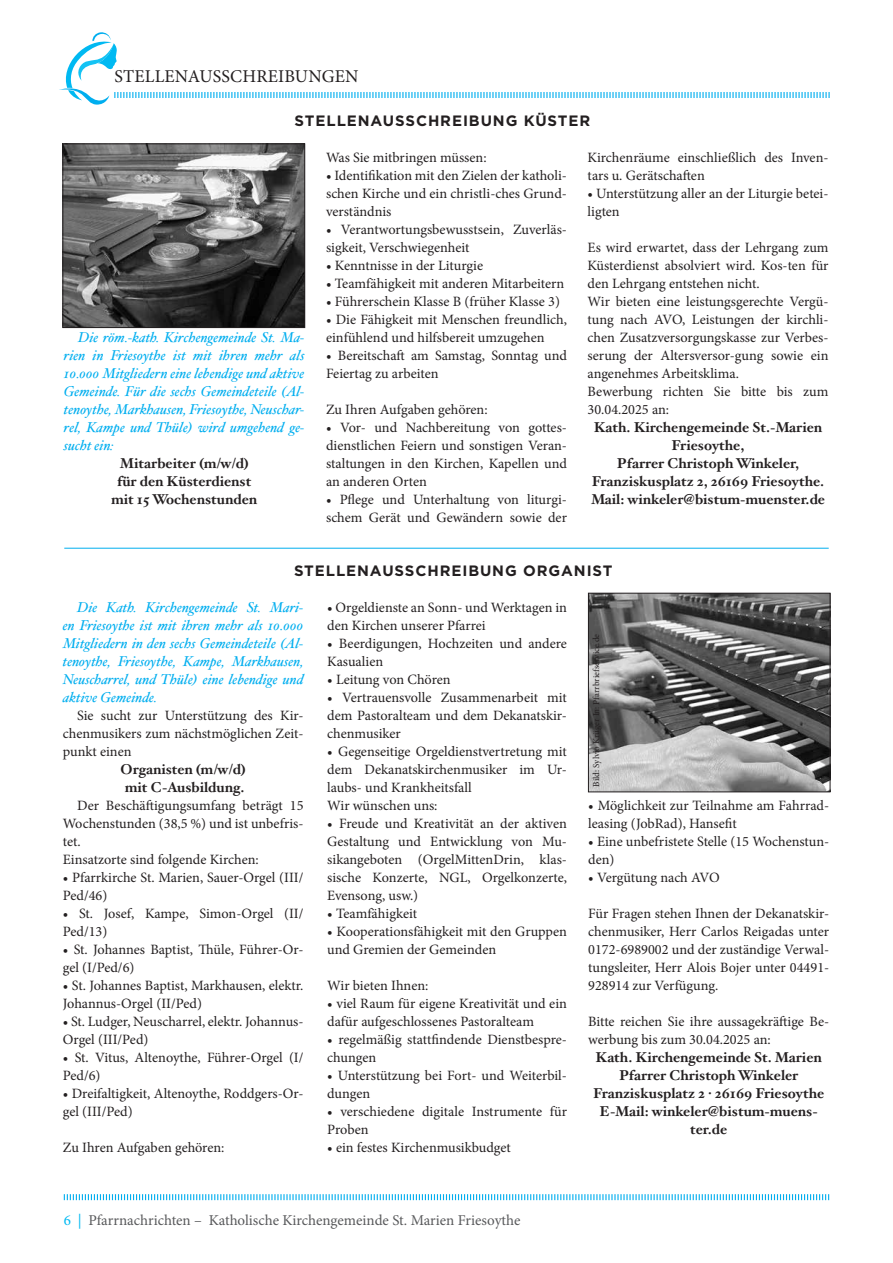
<style>
.page{position:relative;width:893px;height:1263px;background:#fff}
.page>*{position:absolute;margin:0;border:0;box-sizing:border-box;transform-origin:0 0}
.t1{font:18px "Minion Pro";letter-spacing:.01em;color:#231f20}
.t2{font:15px "Minion Pro";letter-spacing:-.005em;color:#58595b}
.t3{font:700 15px "Gotham";letter-spacing:.06em;color:#231f20}
.t4{font:14.25px/18px "Minion Pro";color:#231f20}
.t5{font:italic 14.25px/18px "Hoefler Txt";color:#00aeef;text-align:justify}
.t6{font:700 14.25px/18px "Hoefler Txt";color:#231f20;text-align:center}
.t7{font:9px "Minion Pro";letter-spacing:-.005em;color:#231f20}
.s1{color:#00b9f2}
</style>
<div class="page">
<svg style="left:63px;top:1194px;width:767px;height:7px"></svg>
<svg style="left:59px;top:32px;width:771px;height:73px"></svg>
<hr style="left:64px;top:548px;width:765px;height:1px;background:#00aeef">
<img style="left:590px;top:595px;width:238px;height:195px">
<div style="left:588px;top:593px;width:242px;height:199px;border:1px solid #231f20"></div>
<img style="left:65px;top:146px;width:238px;height:180px">
<div style="left:63px;top:144px;width:242px;height:184px;border:1px solid #231f20"></div>
<p class="t1" style="left:115px;top:64px;width:31px">Stelle</p>
<p class="t1" style="left:175px;top:64px;width:185px">nausschreibungen</p>
<p class="t3" style="left:295px;top:112px;width:297px">STELLENAUSSCHREIBUNG KÜSTER</p>
<p class="t5" style="left:64px;top:328px;width:242px;text-indent:14px">Die röm.-kath. Kirchengemeinde St. Ma&shy;rien in Friesoythe ist mit ihren mehr als 10.000 Mitgliedern eine lebendige und aktive Gemeinde. Für die sechs Gemeindeteile (Al&shy;tenoythe, Markhausen, Friesoythe, Neuschar&shy;rel, Kampe und Thüle) wird umgehend ge&shy;sucht ein:</p>
<p class="t6" style="left:111px;top:454px;width:148px">Mitarbeiter (m/w/d) für den Küsterdienst mit 15 Wochenstunden</p>
<p class="t4" style="left:326px;top:148px;width:162px">Was Sie mitbringen müssen:</p>
<p class="t4" style="left:326px;top:166px;width:242px;text-align:justify">• Identifikation mit den Zielen der katholi&shy;schen Kirche und ein christli-ches Grund&shy;verständnis</p>
<p class="t4" style="left:326px;top:220px;width:242px">• Verantwortungsbewusstsein, Zuverläs&shy;sigkeit, Verschwiegenheit</p>
<p class="t4" style="left:326px;top:256px;width:159px">• Kenntnisse in der Liturgie</p>
<p class="t4" style="left:326px;top:274px;width:240px">• Teamfähigkeit mit anderen Mitarbeitern</p>
<p class="t4" style="left:326px;top:292px;width:235px">• Führerschein Klasse B (früher Klasse 3)</p>
<p class="t4" style="left:326px;top:310px;width:242px">• Die Fähigkeit mit Menschen freundlich, einfühlend und hilfsbereit umzugehen</p>
<p class="t4" style="left:326px;top:346px;width:242px">• Bereitschaft am Samstag, Sonntag und<br>Feiertag zu arbeiten</p>
<p class="t4" style="left:326px;top:400px;width:163px">Zu Ihren Aufgaben gehören:</p>
<p class="t4" style="left:326px;top:418px;width:242px;text-align:justify">• Vor- und Nachbereitung von gottes&shy;dienstlichen Feiern und sonstigen Veran&shy;staltungen in den Kirchen, Kapellen und an anderen Orten</p>
<p class="t4" style="left:326px;top:490px;width:242px">• Pflege und Unterhaltung von liturgi&shy;schem Gerät und Gewändern sowie der</p>
<p class="t4" style="left:588px;top:148px;width:242px">Kirchenräume einschließlich des Inven&shy;tars u. Gerätschaften</p>
<p class="t4" style="left:588px;top:184px;width:242px">• Unterstützung aller an der Liturgie betei&shy;ligten</p>
<p class="t4" style="left:588px;top:238px;width:242px">Es wird erwartet, dass der Lehrgang zum Küsterdienst absolviert wird. Kos-ten für den Lehrgang entstehen nicht.<br>Wir bieten eine leistungsgerechte Vergü&shy;tung nach AVO, Leistungen der kirchli&shy;chen Zusatzversorgungskasse zur Verbes&shy;serung der Altersversor-gung sowie ein angenehmes Arbeitsklima.<br>Bewerbung richten Sie bitte bis zum 30.04.2025 an:</p>
<p class="t6" style="left:591px;top:418px;width:236px">Kath. Kirchengemeinde St.-Marien<br>Friesoythe,<br>Pfarrer Christoph Winkeler,<br>Franziskusplatz 2, 26169 Friesoythe.<br>Mail: winkeler@bistum-muenster.de</p>
<p class="t3" style="left:294px;top:562px;width:319px">STELLENAUSSCHREIBUNG ORGANIST</p>
<p class="t5" style="left:63px;top:598px;width:242px;text-indent:14px">Die Kath. Kirchengemeinde St. Mari&shy;en Friesoythe ist mit ihren mehr als 10.000<br>Mitgliedern in den sechs Gemeindeteile (Al&shy;tenoythe, Friesoythe, Kampe, Markhausen, Neuscharrel, und Thüle) eine lebendige und aktive Gemeinde.</p>
<p class="t4" style="left:63px;top:707px;width:242px;text-align:justify;text-indent:14px">Sie sucht zur Unterstützung des Kir&shy;chenmusikers zum nächstmöglichen Zeit&shy;punkt einen</p>
<p class="t6" style="left:121px;top:760px;width:127px;text-align:left">Organisten (m/w/d) mit C-Ausbildung.</p>
<p class="t4" style="left:63px;top:796px;width:242px">D er Beschäftigungsumfang beträgt 15<br>Wochenstunden (38,5 %) und ist unbefris&shy;tet.<br>Einsatzorte sind folgende Kirchen:</p>
<p class="t4" style="left:63px;top:868px;width:242px">• Pfarrkirche St. Marien, Sauer-Orgel (III/<br>Ped/46)</p>
<p class="t4" style="left:63px;top:904px;width:242px">• St. Josef, Kampe, Simon-Orgel (II/<br>Ped/13)</p>
<p class="t4" style="left:63px;top:940px;width:242px">• St. Johannes Baptist, Thüle, Führer-Or&shy;gel (I/Ped/6)</p>
<p class="t4" style="left:63px;top:976px;width:242px">• St. Johannes Baptist, Markhausen, elektr.<br>Johannus-Orgel (II/Ped)</p>
<p class="t4" style="left:63px;top:1012px;width:242px">• St. Ludger, Neuscharrel, elektr. Johannus-<br>Orgel (III/Ped)</p>
<p class="t4" style="left:63px;top:1048px;width:242px">• St. Vitus, Altenoythe, Führer-Orgel (I/<br>Ped/6)</p>
<p class="t4" style="left:63px;top:1084px;width:242px">• Dreifaltigkeit, Altenoythe, Roddgers-Or&shy;gel (III/Ped)</p>
<p class="t4" style="left:63px;top:1138px;width:163px">Zu Ihren Aufgaben gehören:</p>
<p class="t4" style="left:327px;top:598px;width:241px">• Orgeldienste an Sonn- und Werktagen in den Kirchen unserer Pfarrei</p>
<p class="t4" style="left:327px;top:634px;width:241px">• Beerdigungen, Hochzeiten und andere<br>Kasualien</p>
<p class="t4" style="left:327px;top:670px;width:125px">• Leitung von Chören</p>
<p class="t4" style="left:327px;top:688px;width:241px;text-align:justify">• Vertrauensvolle Zusammenarbeit mit dem Pastoralteam und dem Dekanatskir&shy;chenmusiker</p>
<p class="t4" style="left:327px;top:742px;width:241px">• Gegenseitige Orgeldienstvertretung mit dem Dekanatskirchenmusiker im Ur&shy;laubs- und Krankheitsfall<br>Wir wünschen uns:</p>
<p class="t4" style="left:327px;top:814px;width:241px;text-align:justify">• Freude und Kreativität an der aktiven Gestaltung und Entwicklung von Mu&shy;sikangeboten (OrgelMittenDrin, klas&shy;sische Konzerte, NGL, Orgelkonzerte, Evensong, usw.)</p>
<p class="t4" style="left:327px;top:904px;width:91px">• Teamfähigkeit</p>
<p class="t4" style="left:327px;top:922px;width:241px">• Kooperationsfähigkeit mit den Gruppen und Gremien der Gemeinden</p>
<p class="t4" style="left:327px;top:976px;width:103px">Wir bieten Ihnen:</p>
<p class="t4" style="left:327px;top:994px;width:241px">• viel Raum für eigene Kreativität und ein dafür aufgeschlossenes Pastoralteam</p>
<p class="t4" style="left:327px;top:1030px;width:241px">• regelmäßig stattfindende Dienstbespre&shy;chungen</p>
<p class="t4" style="left:327px;top:1066px;width:241px">• Unterstützung bei Fort- und Weiterbil&shy;dungen</p>
<p class="t4" style="left:327px;top:1102px;width:241px">• verschiedene digitale Instrumente für<br>Proben</p>
<p class="t4" style="left:327px;top:1138px;width:185px">• ein festes Kirchenmusikbudget</p>
<p class="t7" style="left:590px;top:786px;width:154px;rotate:-90deg">Bild: Sylvio Krüger In: Pfarrbriefservice.de</p>
<p class="t4" style="left:588px;top:796px;width:242px">• Möglichkeit zur Teilnahme am Fahrrad&shy;leasing (JobRad), Hansefit</p>
<p class="t4" style="left:588px;top:832px;width:242px">• Eine unbefristete Stelle (15 Wochenstun&shy;den)</p>
<p class="t4" style="left:588px;top:868px;width:133px">• Vergütung nach AVO</p>
<p class="t4" style="left:588px;top:904px;width:242px;text-align:justify">Für Fragen stehen Ihnen der Dekanatskir&shy;chenmusiker, Herr Carlos Reigadas unter 0172-6989002 und der zuständige Verwal&shy;tungsleiter, Herr Alois Bojer unter 04491- 928914 zur Verfügung.</p>
<p class="t4" style="left:588px;top:1012px;width:242px">Bitte reichen Sie ihre aussagekräftige Be&shy;werbung bis zum 30.04.2025 an:</p>
<p class="t6" style="left:593px;top:1048px;width:233px">Kath. Kirchengemeinde St. Marien<br>Pfarrer Christoph Winkeler<br>Franziskusplatz 2 · 26169 Friesoythe<br>E-Mail: winkeler@bistum-muens&shy;ter.de</p>
<p class="t2" style="left:64px;top:1210px;width:458px"><span class="s1">6 |</span> Pfarrnachrichten – Katholische Kirchengemeinde St. Marien Friesoythe</p>
</div>
